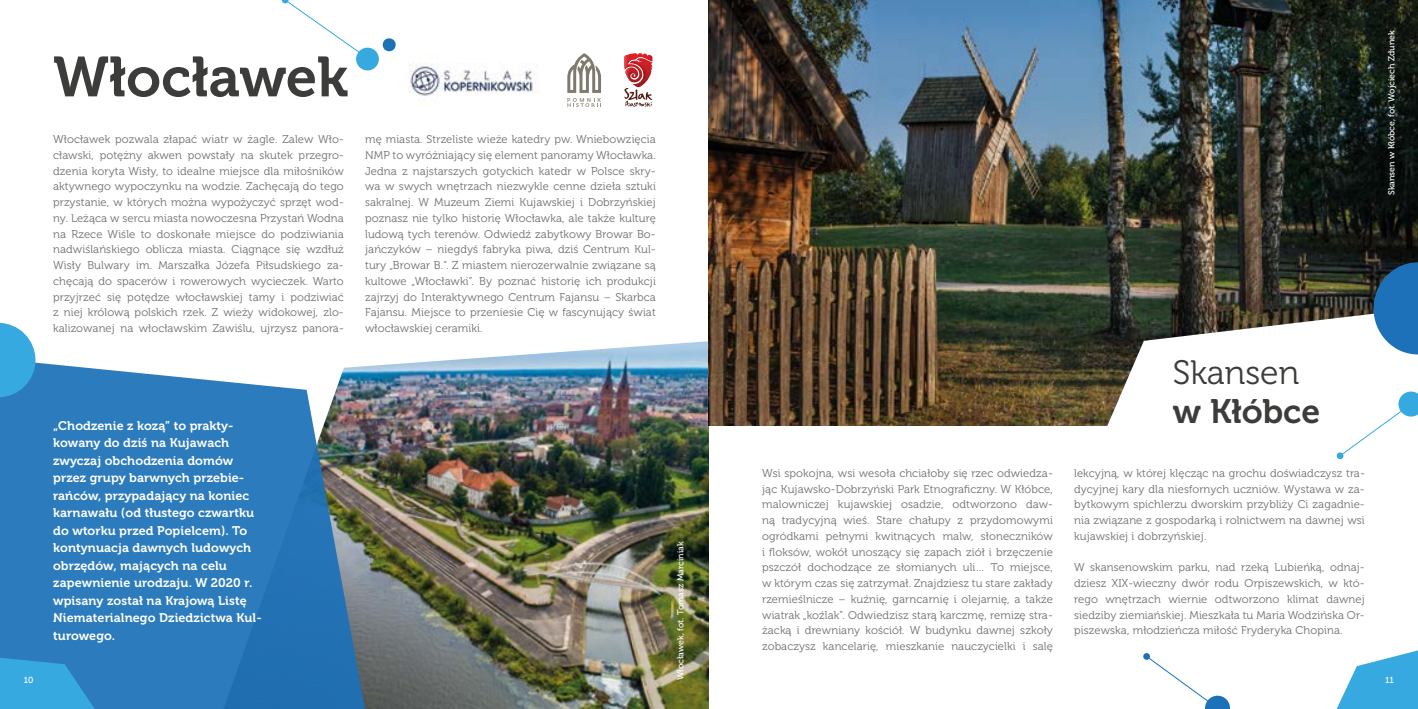
<style>
.page{position:relative;width:1418px;height:709px;background:#fff}
.page>*{position:absolute;margin:0;border:0;box-sizing:border-box;transform-origin:0 0}
.t1{font:56.25px "Museo 700";color:#3c3c3b}
.t2{font:33.75px "Museo 300";color:#3c3c3b}
.t3{font:33.75px "Museo 700";color:#3c3c3b}
.t4{font:12.5px/17.5px "Museo 700";letter-spacing:.01em;color:#fff}
.t5{font:11.25px/15.8px "Museo 300";letter-spacing:.01em;color:#706f6f;text-align:justify}
.t6{font:8.75px "Museo 500";color:#fff}
</style>
<div class="page">
<img style="left:367px;top:341px;width:342px;height:368px">
<img style="left:709px;top:0;width:708px;height:425px">
<svg style="left:1104px;top:308px;width:313px;height:152px"></svg>
<svg style="left:0;top:358px;width:367px;height:351px;background:#3c80b9"></svg>
<svg style="left:0;top:657px;width:95px;height:52px;background:#339ed8"></svg>
<svg style="left:1336px;top:650px;width:81px;height:59px"></svg>
<svg style="left:1339px;top:391px;width:78px;height:65px"></svg>
<div style="left:1336px;top:452px;width:7px;height:7px;background:#36a9e1;border-radius:50%"></div>
<svg style="left:1148px;top:655px;width:81px;height:54px"></svg>
<div style="left:1143px;top:653px;width:6px;height:7px;background:#1d71b8;border-radius:50%"></div>
<svg style="left:382px;top:38px;width:14px;height:14px"></svg>
<svg style="left:0;top:323px;width:35px;height:74px;background:#4aade0"></svg>
<svg style="left:1373px;top:262px;width:44px;height:92px;background:#3576ad"></svg>
<svg style="left:282px;top:0;width:86px;height:56px"></svg>
<div style="left:356px;top:48px;width:23px;height:22px;background:#36a9e1;border-radius:50%"></div>
<svg style="left:624px;top:53px;width:29px;height:54px"></svg>
<svg style="left:567px;top:53px;width:34px;height:54px"></svg>
<img style="left:408px;top:63px;width:129px;height:33px">
<h1 class="t1" style="left:53px;top:46px;width:296px">Włocławek</h1>
<p class="t5" style="left:53px;top:132px;width:292px">Włocławek pozwala złapać wiatr w żagle. Zalew Wło&shy;cławski, potężny akwen powstały na skutek przegro&shy;dzenia koryta Wisły, to idealne miejsce dla miłośników aktywnego wypoczynku na wodzie. Zachęcają do tego przystanie, w których można wypożyczyć sprzęt wod&shy;ny. Leżąca w sercu miasta nowoczesna Przystań Wodna na Rzece Wiśle to doskonałe miejsce do podziwiania nadwiślańskiego oblicza miasta. Ciągnące się wzdłuż Wisły Bulwary im. Marszałka Józefa Piłsudskiego za&shy;chęcają do spacerów i rowerowych wycieczek. Warto przyjrzeć się potędze włocławskiej tamy i podziwiać z niej królową polskich rzek. Z wieży widokowej, zlo&shy;kalizowanej na włocławskim Zawiślu, ujrzysz panora-</p>
<p class="t5" style="left:365px;top:132px;width:292px">mę miasta. Strzeliste wieże katedry pw. Wniebowzięcia NMP to wyróżniający się element panoramy Włocławka.<br>Jedna z najstarszych gotyckich katedr w Polsce skry&shy;wa w swych wnętrzach niezwykle cenne dzieła sztuki sakralnej. W Muzeum Ziemi Kujawskiej i Dobrzyńskiej poznasz nie tylko historię Włocławka, ale także kulturę ludową tych terenów. Odwiedź zabytkowy Browar Bo&shy;jańczyków – niegdyś fabryka piwa, dziś Centrum Kul&shy;tury „Browar B.”. Z miastem nierozerwalnie związane są kultowe „Włocławki”. By poznać historię ich produkcji zajrzyj do Interaktywnego Centrum Fajansu – Skarbca Fajansu. Miejsce to przeniesie Cię w fascynujący świat włocławskiej ceramiki.</p>
<p class="t6" style="left:1386px;top:195px;width:166px;rotate:-90deg">Skansen w Kłóbce, fot. Wojciech Zdunek</p>
<h2 class="t2" style="left:1172px;top:354px;width:128px">Skansen</h2>
<h2 class="t3" style="left:1172px;top:392px;width:149px">w Kłóbce</h2>
<p class="t4" style="left:53px;top:417px;width:210px">„Chodzenie z kozą” to prakty&shy;kowany do dziś na Kujawach zwyczaj obchodzenia domów przez grupy barwnych przebie&shy;rańców, przypadający na koniec karnawału (od tłustego czwartku do wtorku przed Popielcem). To kontynuacja dawnych ludowych obrzędów, mających na celu zapewnienie urodzaju. W 2020 r. wpisany został na Krajową Listę<br>Niematerialnego Dziedzictwa Kul&shy;turowego.</p>
<p class="t5" style="left:762px;top:465px;width:292px">Wsi spokojna, wsi wesoła chciałoby się rzec odwiedza&shy;jąc Kujawsko-Dobrzyński Park Etnograficzny. W Kłóbce, malowniczej kujawskiej osadzie, odtworzono daw&shy;ną tradycyjną wieś. Stare chałupy z przydomowymi ogródkami pełnymi kwitnących malw, słoneczników i floksów, wokół unoszący się zapach ziół i brzęczenie pszczół dochodzące ze słomianych uli… To miejsce, w którym czas się zatrzymał. Znajdziesz tu stare zakłady rzemieślnicze – kuźnię, garncarnię i olejarnię, a także wiatrak „koźlak”. Odwiedzisz starą karczmę, remizę stra&shy;żacką i drewniany kościół. W budynku dawnej szkoły zobaczysz kancelarię, mieszkanie nauczycielki i salę</p>
<p class="t5" style="left:1074px;top:465px;width:292px">lekcyjną, w której klęcząc na grochu doświadczysz tra&shy;dycyjnej kary dla niesfornych uczniów. Wystawa w za&shy;bytkowym spichlerzu dworskim przybliży Ci zagadnie&shy;nia związane z gospodarką i rolnictwem na dawnej wsi kujawskiej i dobrzyńskiej.</p>
<p class="t6" style="left:675px;top:680px;width:140px;rotate:-90deg">Włocławek, fot. Tomasz Marciniak</p>
<p class="t5" style="left:1074px;top:560px;width:292px">W skansenowskim parku, nad rzeką Lubieńką, odnaj&shy;dziesz XIX-wieczny dwór rodu Orpiszewskich, w któ&shy;rego wnętrzach wiernie odtworzono klimat dawnej siedziby ziemiańskiej. Mieszkała tu Maria Wodzińska Or&shy;piszewska, młodzieńcza miłość Fryderyka Chopina.</p>
<p class="t6" style="left:24px;top:675px;width:11px">10</p>
<p class="t6" style="left:1385px;top:675px;width:10px">11</p>
</div>
